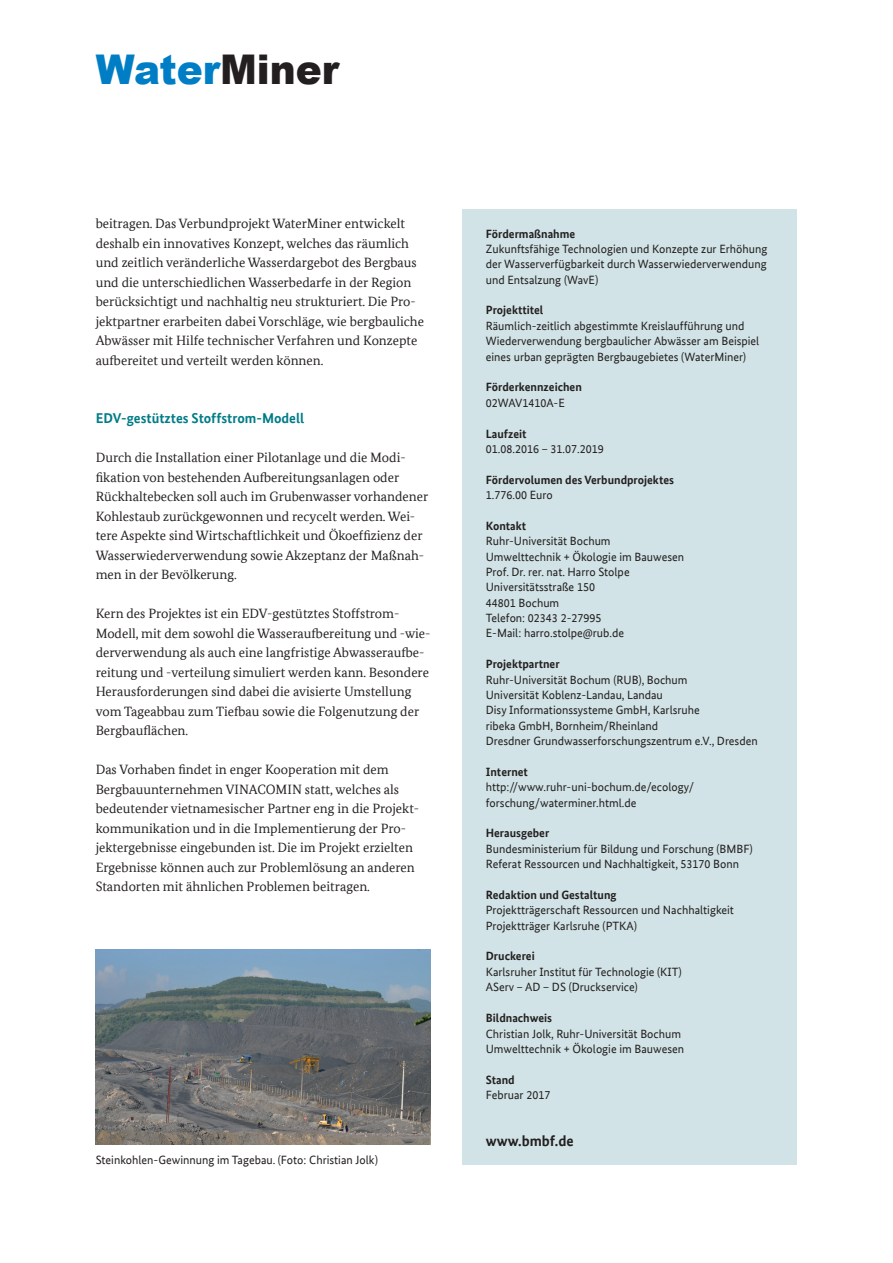
<style>
.page{position:relative;width:893px;height:1263px;background:#fff}
.page>*{position:absolute;margin:0;border:0;box-sizing:border-box;transform-origin:0 0}
.Headline{font:900 40.95px "Arial";color:#007ec5;scale:.95 1}
.www_bmbf_de{font:700 15px "Bundes Sans Office";color:#231f20}
.Zwischentitel{font:700 14.25px "Bundes Sans Office";color:#007c87}
.Fließtext{font:13.5px/19.5px "Bundes Serif Office";color:#231f20}
.Kastentext{font:12px/15.3px "Bundes Sans Office";color:#231f20}
.Kastentext-2{font:700 12px "Bundes Sans Office";color:#231f20}
.Abb{font:12px "Bundes Sans Office";color:#231f20}
.s1{color:#231f20}
</style>
<div class="page">
<div style="left:462px;top:209px;width:335px;height:955px;background:#d1e3e6"></div>
<img style="left:96px;top:950px;width:335px;height:195px">
<h1 class="Headline" style="left:96px;top:40px;width:258px">Water<span class="s1">Miner</span></h1>
<p class="Fließtext" style="left:96px;top:214px;width:330px">beitragen. Das Verbundprojekt WaterMiner entwickelt deshalb ein innovatives Konzept, welches das räumlich und zeitlich veränderliche Wasserdargebot des Bergbaus und die unterschiedlichen Wasserbedarfe in der Region berücksichtigt und nachhaltig neu strukturiert. Die Pro&shy;jektpartner erarbeiten dabei Vorschläge, wie bergbauliche Abwässer mit Hilfe technischer Verfahren und Konzepte aufbereitet und verteilt werden können.</p>
<h3 class="Zwischentitel" style="left:96px;top:410px;width:210px">EDV-gestütztes Stoffstrom-Modell</h3>
<p class="Fließtext" style="left:96px;top:448px;width:334px">Durch die Installation einer Pilotanlage und die Modi&shy;fikation von bestehenden Aufbereitungsanlagen oder Rückhaltebecken soll auch im Grubenwasser vorhandener Kohlestaub zurückgewonnen und recycelt werden. Wei&shy;tere Aspekte sind Wirtschaftlichkeit und Ökoeffizienz der Wasserwiederverwendung sowie Akzeptanz der Maßnah&shy;men in der Bevölkerung.</p>
<p class="Fließtext" style="left:96px;top:604px;width:336px">Kern des Projektes ist ein EDV-gestütztes Stoffstrom-Modell, mit dem sowohl die Wasseraufbereitung und -wie&shy;derverwendung als auch eine langfristige Abwasseraufbe&shy;reitung und -verteilung simuliert werden kann. Besondere Herausforderungen sind dabei die avisierte Umstellung vom Tageabbau zum Tiefbau sowie die Folgenutzung der Bergbauflächen.</p>
<p class="Fließtext" style="left:96px;top:760px;width:325px">Das Vorhaben findet in enger Kooperation mit dem Bergbauunternehmen VINACOMIN statt, welches als bedeutender vietnamesischer Partner eng in die Projekt&shy;kommunikation und in die Implementierung der Pro&shy;jektergebnisse eingebunden ist. Die im Projekt erzielten Ergebnisse können auch zur Problemlösung an anderen Standorten mit ähnlichen Problemen beitragen.</p>
<p class="Abb" style="left:96px;top:1153px;width:284px">Steinkohlen-Gewinnung im Tagebau. (Foto: Christian Jolk)</p>
<p class="Kastentext-2" style="left:486px;top:226px;width:91px">Fördermaßnahme</p>
<p class="Kastentext" style="left:486px;top:241px;width:283px;text-align:justify">Zukunftsfähige Technologien und Konzepte zur Erhöhung der Wasserverfügbarkeit durch Wasserwiederverwendung und Entsalzung (WavE)</p>
<p class="Kastentext-2" style="left:486px;top:303px;width:59px">Projekttitel</p>
<p class="Kastentext" style="left:486px;top:318px;width:275px">Räumlich-zeitlich abgestimmte Kreislaufführung und<br>Wiederverwendung bergbaulicher Abwässer am Beispiel eines urban geprägten Bergbaugebietes (WaterMiner)</p>
<p class="Kastentext-2" style="left:486px;top:380px;width:98px">Förderkennzeichen</p>
<p class="Kastentext" style="left:486px;top:395px;width:81px">02WAV1410A-E</p>
<p class="Kastentext-2" style="left:486px;top:426px;width:42px">Laufzeit</p>
<p class="Kastentext" style="left:486px;top:441px;width:119px">01.08.2016 – 31.07.2019</p>
<p class="Kastentext-2" style="left:486px;top:472px;width:190px">Fördervolumen des Verbundprojektes</p>
<p class="Kastentext" style="left:486px;top:487px;width:68px">1.776.00 Euro</p>
<p class="Kastentext-2" style="left:486px;top:519px;width:42px">Kontakt</p>
<p class="Kastentext" style="left:486px;top:533px;width:126px">Ruhr-Universität Bochum</p>
<p class="Kastentext" style="left:486px;top:549px;width:200px">Umwelttechnik + Ökologie im Bauwesen</p>
<p class="Kastentext" style="left:486px;top:564px;width:145px">Prof. Dr. rer. nat. Harro Stolpe</p>
<p class="Kastentext" style="left:486px;top:579px;width:111px">Universitätsstraße 150</p>
<p class="Kastentext" style="left:486px;top:595px;width:75px">44801 Bochum</p>
<p class="Kastentext" style="left:486px;top:610px;width:117px">Telefon: 02343 2-27995</p>
<p class="Kastentext" style="left:486px;top:626px;width:140px">E-Mail: harro.stolpe@rub.de</p>
<p class="Kastentext-2" style="left:486px;top:657px;width:75px">Projektpartner</p>
<p class="Kastentext" style="left:486px;top:672px;width:203px">Ruhr-Universität Bochum (RUB), Bochum</p>
<p class="Kastentext" style="left:486px;top:687px;width:179px">Universität Koblenz-Landau, Landau</p>
<p class="Kastentext" style="left:486px;top:702px;width:216px">Disy Informationssysteme GmbH, Karlsruhe</p>
<p class="Kastentext" style="left:486px;top:718px;width:174px">ribeka GmbH, Bornheim/Rheinland</p>
<p class="Kastentext" style="left:486px;top:733px;width:273px">Dresdner Grundwasserforschungszentrum e.V., Dresden</p>
<p class="Kastentext-2" style="left:486px;top:765px;width:44px">Internet</p>
<p class="Kastentext" style="left:486px;top:779px;width:210px">http://www.ruhr-uni-bochum.de/ecology/</p>
<p class="Kastentext" style="left:486px;top:795px;width:152px">forschung/waterminer.html.de</p>
<p class="Kastentext-2" style="left:486px;top:826px;width:65px">Herausgeber</p>
<p class="Kastentext" style="left:486px;top:841px;width:268px">Bundesministerium für Bildung und Forschung (BMBF)</p>
<p class="Kastentext" style="left:486px;top:856px;width:255px">Referat Ressourcen und Nachhaltigkeit, 53170 Bonn</p>
<p class="Kastentext-2" style="left:486px;top:888px;width:132px">Redaktion und Gestaltung</p>
<p class="Kastentext" style="left:486px;top:902px;width:250px">Projektträgerschaft Ressourcen und Nachhaltigkeit</p>
<p class="Kastentext" style="left:486px;top:918px;width:153px">Projektträger Karlsruhe (PTKA)</p>
<p class="Kastentext-2" style="left:486px;top:949px;width:50px">Druckerei</p>
<p class="Kastentext" style="left:486px;top:964px;width:197px">Karlsruher Institut für Technologie (KIT)<br>AServ – AD – DS (Druckservice)</p>
<p class="Kastentext-2" style="left:486px;top:1011px;width:68px">Bildnachweis</p>
<p class="Kastentext" style="left:486px;top:1026px;width:197px">Christian Jolk, Ruhr-Universität Bochum</p>
<p class="Kastentext" style="left:486px;top:1041px;width:200px">Umwelttechnik + Ökologie im Bauwesen</p>
<p class="Kastentext-2" style="left:486px;top:1073px;width:30px">Stand</p>
<p class="Kastentext" style="left:486px;top:1088px;width:66px">Februar 2017</p>
<p class="www_bmbf_de" style="left:486px;top:1132px;width:89px">www.bmbf.de</p>
</div>
